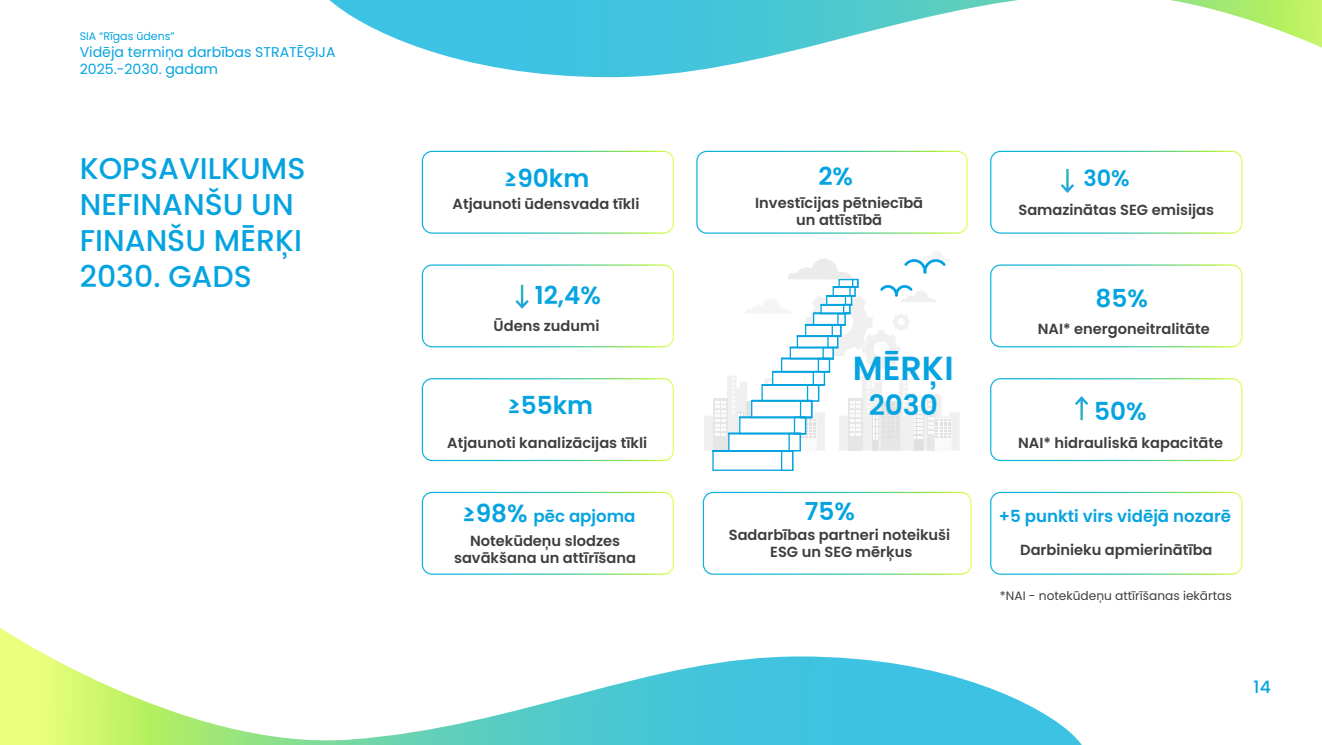
<style>
.page{position:relative;width:1322px;height:745px;background:#fff}
.page>*{position:absolute;margin:0;border:0;box-sizing:border-box;transform-origin:0 0}
.t1{font:600 33.25px "Poppins";color:#05a4e0}
.t2{font:500 30px/36px "Poppins";color:#05a4e0}
.t3{font:600 28px "Poppins";color:#05a4e0}
.t4{font:600 24.75px "Poppins";color:#05a4e0}
.t5{font:600 22.25px "Poppins";color:#05a4e0}
.t6{font:500 17.12px "Poppins";color:#05a4e0}
.t7{font:600 16.62px "Poppins";color:#05a4e0}
.t8{font:600 14.62px/17.5px "Poppins";color:#3e3e3f;text-align:center}
.t9{font:14.12px/17px "Poppins";color:#05a4e0}
.t10{font:12.12px "Poppins";color:#3e3e3f}
.t11{font:11px "Poppins";color:#05a4e0}
.s1{font-size:24.75px}
</style>
<div class="page">
<svg style="left:329px;top:0;width:993px;height:78px"></svg>
<svg style="left:0;top:627px;width:1081px;height:117px"></svg>
<svg style="left:1075px;top:396px;width:14px;height:11px"></svg>
<svg style="left:515px;top:297px;width:14px;height:12px"></svg>
<svg style="left:1060px;top:181px;width:14px;height:12px"></svg>
<div style="left:781px;top:449px;width:12px;height:21px;background:#fff;border:1px solid #05a4e0"></div>
<div style="left:422px;top:151px;width:252px;height:82px;border:1px solid #fff;border-radius:10px"></div>
<div style="left:696px;top:151px;width:271px;height:82px;border:1px solid #fff;border-radius:10px"></div>
<div style="left:990px;top:151px;width:252px;height:82px;border:1px solid #fff;border-radius:10px"></div>
<div style="left:422px;top:264px;width:252px;height:83px;border:1px solid #fff;border-radius:10px"></div>
<div style="left:990px;top:264px;width:252px;height:83px;border:1px solid #fff;border-radius:10px"></div>
<div style="left:422px;top:378px;width:252px;height:83px;border:1px solid #fff;border-radius:10px"></div>
<div style="left:990px;top:378px;width:252px;height:83px;border:1px solid #fff;border-radius:10px"></div>
<div style="left:422px;top:491px;width:252px;height:83px;border:1px solid #fff;border-radius:10px"></div>
<div style="left:990px;top:491px;width:252px;height:83px;border:1px solid #fff;border-radius:10px"></div>
<div style="left:703px;top:491px;width:268px;height:83px;border:1px solid #fff;border-radius:10px"></div>
<svg style="left:704px;top:259px;width:255px;height:193px"></svg>
<p class="t11" style="left:80px;top:30px;width:96px">SIA “Rīgas ūdens”</p>
<p class="t9" style="left:80px;top:43px;width:257px">Vidēja termiņa darbības STRATĒĢIJA<br>2025.-2030. gadam</p>
<p class="t2" style="left:80px;top:150px;width:227px">KOPSAVILKUMS</p>
<p class="t2" style="left:80px;top:186px;width:224px">NEFINANŠU UN<br>FINANŠU MĒRĶI</p>
<p class="t2" style="left:80px;top:258px;width:174px">2030. GADS</p>
<p class="t4" style="left:818px;top:162px;width:36px">2%</p>
<p class="t4" style="left:504px;top:164px;width:87px">≥90km</p>
<p class="t5" style="left:1083px;top:165px;width:48px">30%</p>
<p class="t8" style="left:755px;top:194px;width:169px">Investīcijas pētniecībā un attīstībā</p>
<p class="t8" style="left:453px;top:195px;width:188px">Atjaunoti ūdensvada tīkli</p>
<p class="t8" style="left:1018px;top:201px;width:197px">Samazinātas SEG emisijas</p>
<p class="t4" style="left:535px;top:280px;width:68px">12,4%</p>
<p class="t4" style="left:1095px;top:283px;width:54px">85%</p>
<p class="t8" style="left:493px;top:317px;width:107px">Ūdens zudumi</p>
<p class="t8" style="left:1038px;top:320px;width:173px">NAI* energoneitralitāte</p>
<p class="t1" style="left:853px;top:349px;width:102px">MĒRĶI</p>
<p class="t3" style="left:868px;top:388px;width:71px">2030</p>
<p class="t4" style="left:507px;top:390px;width:87px">≥55km</p>
<p class="t4" style="left:1094px;top:397px;width:54px">50%</p>
<p class="t8" style="left:447px;top:434px;width:201px">Atjaunoti kanalizācijas tīkli</p>
<p class="t8" style="left:1018px;top:434px;width:206px">NAI* hidrauliskā kapacitāte</p>
<p class="t7" style="left:462px;top:506px;width:175px"><span class="s1">≥98%</span> pēc apjoma</p>
<p class="t4" style="left:805px;top:497px;width:52px">75%</p>
<p class="t7" style="left:999px;top:505px;width:234px">+5 punkti virs vidējā nozarē</p>
<p class="t8" style="left:729px;top:525px;width:223px">Sadarbības partneri noteikuši</p>
<p class="t8" style="left:770px;top:543px;width:143px">ESG un SEG mērķus</p>
<p class="t8" style="left:454px;top:531px;width:183px">Notekūdeņu slodzes savākšana un attīrīšana</p>
<p class="t8" style="left:1020px;top:541px;width:194px">Darbinieku apmierinātība</p>
<p class="t10" style="left:1000px;top:588px;width:233px">*NAI - notekūdeņu attīrīšanas iekārtas</p>
<p class="t6" style="left:1253px;top:676px;width:19px">14</p>
</div>
